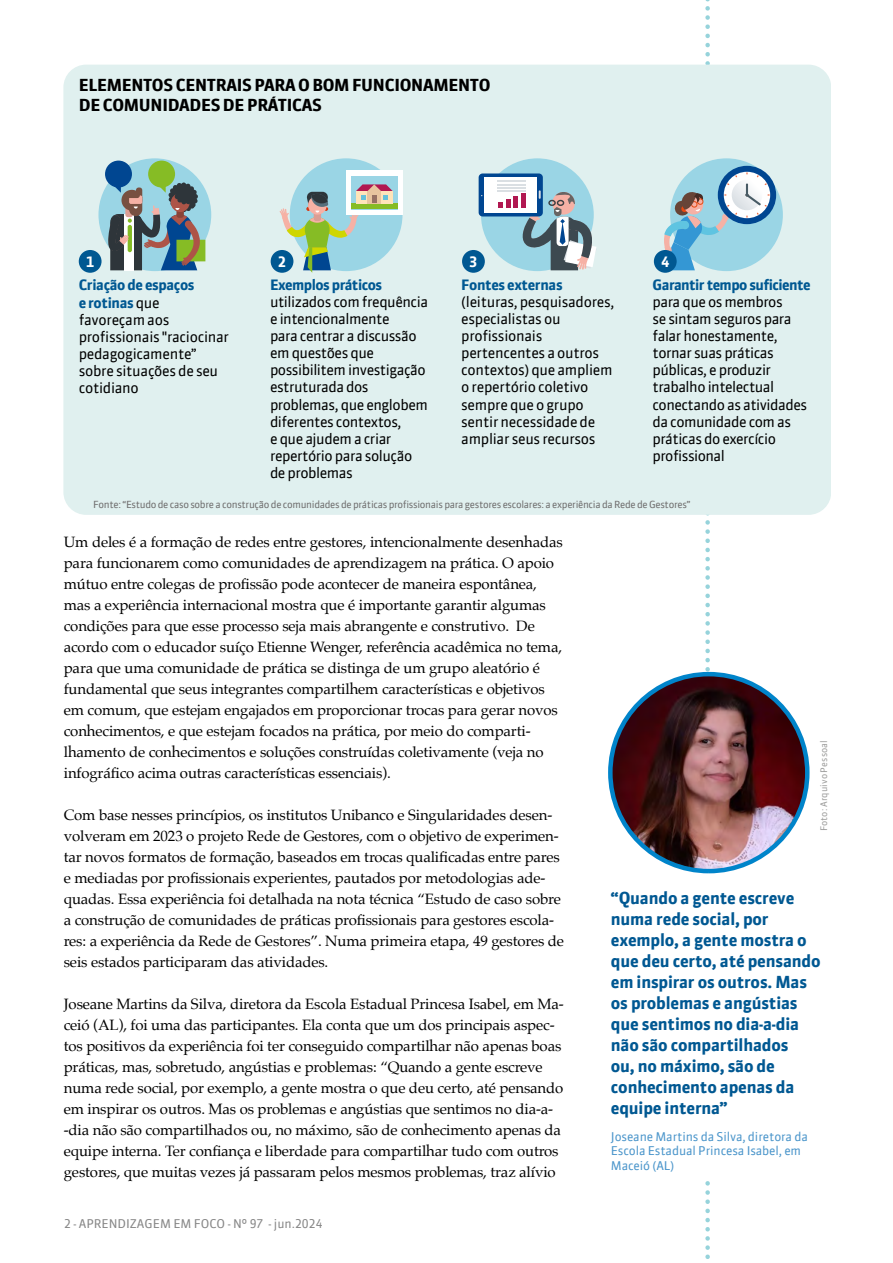
<style>
.page{position:relative;width:893px;height:1263px;background:#fff}
.page>*{position:absolute;margin:0;border:0;box-sizing:border-box;transform-origin:0 0}
.t1{font:700 16.5px/21px "Sanuk Offc";letter-spacing:-.01em;color:#005892}
.t2{font:700 16.5px/19.8px "Sanuk Offc";letter-spacing:-.015em;color:#000}
.t3{font:15px/21px "Palatino";letter-spacing:-.01em;color:#000}
.t4{font:14.25px/17.1px "Sanuk Offc";letter-spacing:-.035em;color:#000}
.t5{font:700 14.25px "Sanuk Offc";letter-spacing:-.035em;color:#005892}
.t6{font:700 14.25px "Sanuk Offc";color:#fff}
.t7{font:12px/14.4px "Sanuk Offc";letter-spacing:-.01em;color:#4c96cb}
.t8{font:12px "Sanuk Offc";color:#878787}
.t9{font:9.75px "Sanuk Offc";letter-spacing:-.03em;color:#706f6f}
.t10{font:9px "Sanuk Offc";letter-spacing:.015em;color:#9d9d9c}
.s1{font-weight:700;color:#005892}
</style>
<div class="page">
<div style="left:63px;top:65px;width:767px;height:450px;background:#e0f0ef;border-radius:23px"></div>
<div style="left:670px;top:158px;width:113px;height:113px;background:#9ad5e5;border-radius:50%"></div>
<div style="left:98px;top:158px;width:113px;height:113px;background:#9ad5e5;border-radius:50%"></div>
<div style="left:290px;top:158px;width:112px;height:113px;background:#9ad5e5;border-radius:50%"></div>
<div style="left:481px;top:158px;width:113px;height:113px;background:#9ad5e5;border-radius:50%"></div>
<div style="left:718px;top:166px;width:58px;height:58px;background:#004691;border-radius:50%"></div>
<div style="left:724px;top:172px;width:46px;height:46px;background:#fff;border-radius:50%"></div>
<div style="left:732px;top:180px;width:30px;height:30px;background:linear-gradient(to bottom,#f5f6f8,#dbe0e4);border-radius:15px"></div>
<svg style="left:745px;top:172px;width:24px;height:46px"></svg>
<div style="left:346px;top:171px;width:56px;height:44px;background:#fff"></div>
<div style="left:351px;top:176px;width:47px;height:33px;background:#9ad5e5"></div>
<div style="left:351px;top:203px;width:47px;height:6px;background:#86bc25"></div>
<div style="left:105px;top:161px;width:27px;height:26px;background:#004691;border-radius:50%"></div>
<div style="left:148px;top:161px;width:27px;height:26px;background:#86bc25;border-radius:50%"></div>
<div style="left:176px;top:240px;width:29px;height:21px;background:#86bc25"></div>
<svg style="left:108px;top:182px;width:92px;height:88px"></svg>
<svg style="left:280px;top:184px;width:113px;height:89px"></svg>
<div style="left:479px;top:173px;width:64px;height:43px;background:#004691;border-radius:4px"></div>
<div style="left:484px;top:177px;width:53px;height:35px;background:#fff"></div>
<hr style="left:497px;top:180px;width:28px;height:2px;background:#dadfe3">
<svg style="left:497px;top:184px;width:99px;height:86px"></svg>
<hr style="left:497px;top:187px;width:28px;height:2px;background:#dadfe3">
<hr style="left:497px;top:190px;width:28px;height:2px;background:#dadfe3">
<svg style="left:661px;top:0;width:77px;height:1259px"></svg>
<div style="left:681px;top:221px;width:8px;height:8px;background:#5fc4e1;border-radius:50%"></div>
<div style="left:79px;top:250px;width:23px;height:23px;background:#005892;border-radius:50%"></div>
<div style="left:271px;top:250px;width:22px;height:23px;background:#005892;border-radius:50%"></div>
<div style="left:462px;top:250px;width:23px;height:23px;background:#005892;border-radius:50%"></div>
<div style="left:654px;top:250px;width:23px;height:23px;background:#005892;border-radius:50%"></div>
<div style="left:585px;top:845px;width:243px;height:333px;background:#fff"></div>
<img style="left:610px;top:674px;width:197px;height:197px;border-radius:98px">
<div style="left:608px;top:672px;width:201px;height:201px;border:4px solid #0084ca;border-radius:50%"></div>
<p class="t2" style="left:79px;top:75px;width:413px">ELEMENTOS CENTRAIS PARA O BOM FUNCIONAMENTO<br>DE COMUNIDADES DE PRÁTICAS</p>
<p class="t6" style="left:86px;top:253px;width:10px">1</p>
<p class="t6" style="left:278px;top:253px;width:10px">2</p>
<p class="t6" style="left:469px;top:253px;width:10px">3</p>
<p class="t6" style="left:661px;top:253px;width:10px">4</p>
<p class="t4" style="left:79px;top:276px;width:152px"><span class="s1">Criação de espaços<br>e rotinas</span> que favoreçam aos profissionais "raciocinar pedagogicamente” sobre situações de seu cotidiano</p>
<p class="t5" style="left:461px;top:276px;width:103px">Fontes externas</p>
<p class="t5" style="left:270px;top:276px;width:114px">Exemplos práticos</p>
<p class="t4" style="left:270px;top:293px;width:160px">utilizados com frequência e intencionalmente<br>para centrar a discussão em questões que possibilitem investigação estruturada dos problemas, que englobem diferentes contextos,<br>e que ajudem a criar repertório para solução de problemas</p>
<p class="t4" style="left:461px;top:293px;width:155px">(leituras, pesquisadores, especialistas ou profissionais pertencentes a outros contextos) que ampliem o repertório coletivo sempre que o grupo sentir necessidade de ampliar seus recursos</p>
<p class="t5" style="left:652px;top:276px;width:160px">Garantir tempo suficiente</p>
<p class="t4" style="left:652px;top:293px;width:156px">para que os membros<br>se sintam seguros para falar honestamente, tornar suas práticas públicas, e produzir trabalho intelectual conectando as atividades da comunidade com as práticas do exercício profissional</p>
<p class="t9" style="left:93px;top:498px;width:599px">Fonte: “Estudo de caso sobre a construção de comunidades de práticas profissionais para gestores escolares: a experiência da Rede de Gestores”</p>
<p class="t3" style="left:64px;top:531px;width:500px">Um deles é a formação de redes entre gestores, intencionalmente desenhadas para funcionarem como comunidades de aprendizagem na prática. O apoio mútuo entre colegas de profissão pode acontecer de maneira espontânea, mas a experiência internacional mostra que é importante garantir algumas condições para que esse processo seja mais abrangente e construtivo. De acordo com o educador suíço Etienne Wenger, referência acadêmica no tema, para que uma comunidade de prática se distinga de um grupo aleatório é fundamental que seus integrantes compartilhem características e objetivos em comum, que estejam engajados em proporcionar trocas para gerar novos conhecimentos, e que estejam focados na prática, por meio do comparti&shy;lhamento de conhecimentos e soluções construídas coletivamente (veja no infográfico acima outras características essenciais).</p>
<p class="t3" style="left:64px;top:804px;width:502px">Com base nesses princípios, os institutos Unibanco e Singularidades desen&shy;volveram em 2023 o projeto Rede de Gestores, com o objetivo de experimen&shy;tar novos formatos de formação, baseados em trocas qualificadas entre pares e mediadas por profissionais experientes, pautados por metodologias ade&shy;quadas. Essa experiência foi detalhada na nota técnica “Estudo de caso sobre a construção de comunidades de práticas profissionais para gestores escola&shy;res: a experiência da Rede de Gestores”. Numa primeira etapa, 49 gestores de seis estados participaram das atividades.</p>
<p class="t3" style="left:64px;top:993px;width:502px">Joseane Martins da Silva, diretora da Escola Estadual Princesa Isabel, em Ma&shy;ceió (AL), foi uma das participantes. Ela conta que um dos principais aspec&shy;tos positivos da experiência foi ter conseguido compartilhar não apenas boas práticas, mas, sobretudo, angústias e problemas: “Quando a gente escreve numa rede social, por exemplo, a gente mostra o que deu certo, até pensando em inspirar os outros. Mas os problemas e angústias que sentimos no dia-a--dia não são compartilhados ou, no máximo, são de conhecimento apenas da equipe interna. Ter confiança e liberdade para compartilhar tudo com outros gestores, que muitas vezes já passaram pelos mesmos problemas, traz alívio</p>
<p class="t8" style="left:64px;top:1216px;width:260px">2 - APRENDIZAGEM EM FOCO - Nº 97 - jun.2024</p>
<p class="t10" style="left:818px;top:831px;width:93px;rotate:-90deg">Foto: Arquivo Pessoal</p>
<p class="t1" style="left:611px;top:887px;width:211px">“Quando a gente escreve numa rede social, por exemplo, a gente mostra o que deu certo, até pensando em inspirar os outros. Mas os problemas e angústias que sentimos no dia-a-dia não são compartilhados<br>ou, no máximo, são de conhecimento apenas da equipe interna”</p>
<p class="t7" style="left:611px;top:1129px;width:198px">Joseane Martins da Silva, diretora da<br>Escola Estadual Princesa Isabel, em<br>Maceió (AL)</p>
</div>
